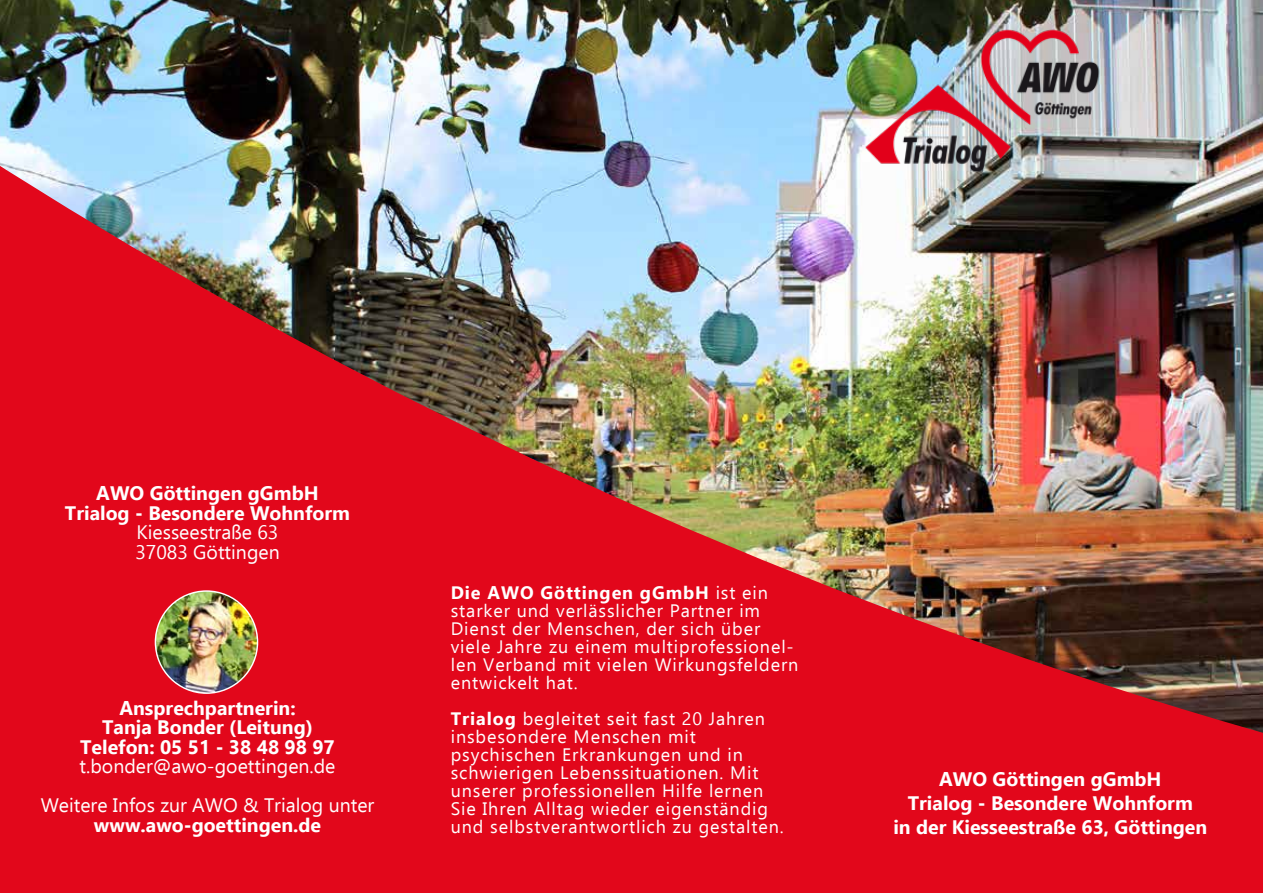
<style>
.page{position:relative;width:1263px;height:893px;background:#fff}
.page>*{position:absolute;margin:0;border:0;box-sizing:border-box;transform-origin:0 0}
.t1{font:700 19.5px/19.5px "Ebrima";color:#fff;text-align:center}
.t2{font:19.5px/19.5px "Ebrima";color:#fff}
.t3{font:18px/18px "Ebrima";letter-spacing:.05em;color:#fff}
.s1{font-weight:700}
</style>
<div class="page">
<img style="left:0;top:0;width:1263px;height:893px">
<img style="left:853px;top:77px;width:170px;height:103px">
<img style="left:975px;top:15px;width:130px;height:123px">
<img style="left:155px;top:591px;width:103px;height:102px;border-radius:51px">
<p class="t1" style="left:65px;top:482px;width:287px">AWO Göttingen gGmbH<br>Trialog - Besondere Wohnform</p>
<p class="t2" style="left:135px;top:522px;width:146px">Kiesseestraße 63<br>37083 Göttingen</p>
<p class="t1" style="left:80px;top:697px;width:256px">Ansprechpartnerin:<br>Tanja Bonder (Leitung)<br>Telefon: 05 51 - 38 48 98 97</p>
<p class="t2" style="left:41px;top:746px;width:335px;line-height:39px;text-align:center">t.bonder@awo-goettingen.de<br>Weitere Infos zur AWO &amp; Trialog unter</p>
<p class="t1" style="left:94px;top:814px;width:229px">www.awo-goettingen.de</p>
<p class="t3" style="left:451px;top:583px;width:349px"><span class="s1">Die AWO Göttingen gGmbH</span> ist ein starker und verlässlicher Partner im Dienst der Menschen, der sich über viele Jahre zu einem multiprofessionel&shy;len Verband mit vielen Wirkungsfeldern entwickelt hat.</p>
<p class="t3" style="left:451px;top:709px;width:334px"><span class="s1">Trialog</span> begleitet seit fast 20 Jahren insbesondere Menschen mit psychischen Erkrankungen und in schwierigen Lebenssituationen. Mit unserer professionellen Hilfe lernen Sie Ihren Alltag wieder eigenständig und selbstverantwortlich zu gestalten.</p>
<p class="t1" style="left:893px;top:766px;width:315px;line-height:24px">AWO Göttingen gGmbH<br>Trialog - Besondere Wohnform<br>in der Kiesseestraße 63, Göttingen</p>
</div>
